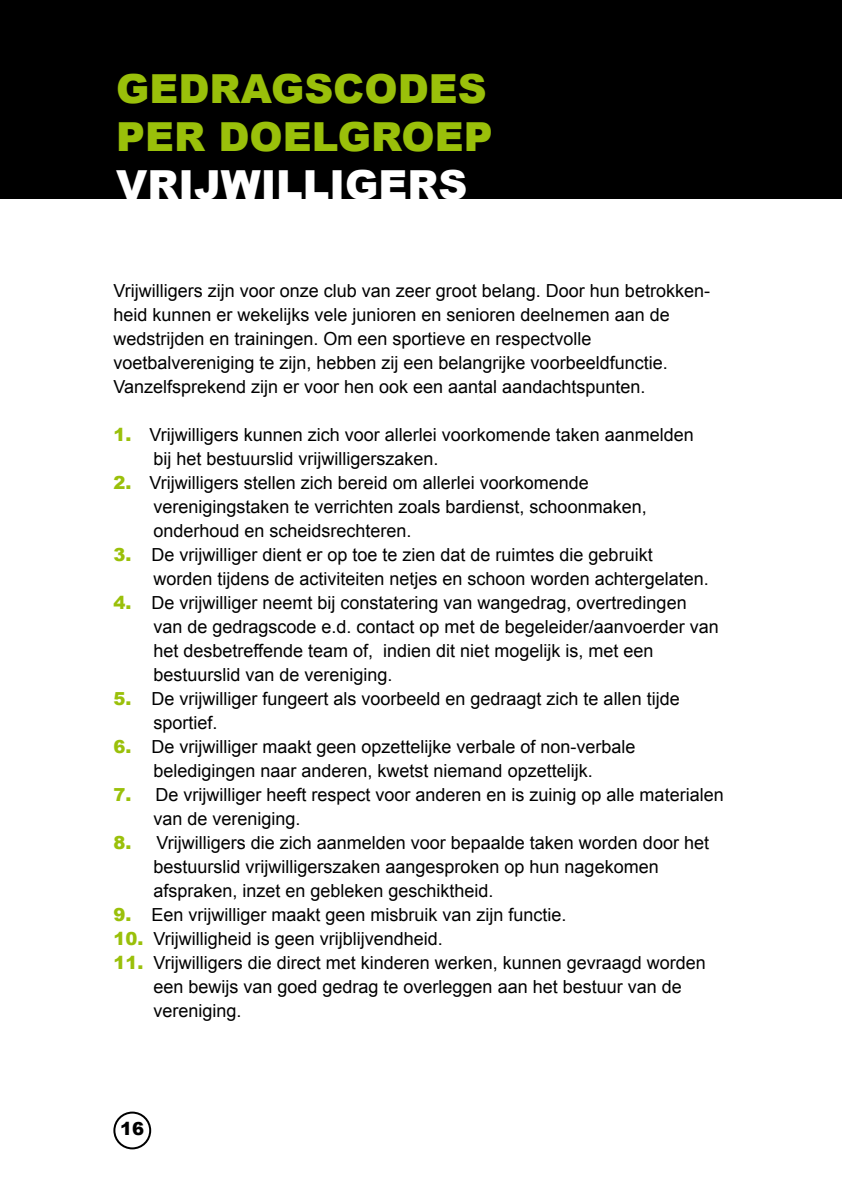
<style>
.page{position:relative;width:842px;height:1191px;background:#fff}
.page>*{position:absolute;margin:0;border:0;box-sizing:border-box;transform-origin:0 0}
.t1{font:900 40px/48px "Arial";color:#9ac00a}
.t2{font:900 40px "Arial";color:#fff}
.t3{font:18px/24px "Arial";color:#000}
.t4{font:900 18px "Arial";color:#000}
.s1{font-weight:900;color:#9ac00a}
</style>
<div class="page">
<div style="left:0;top:0;width:842px;height:198px;background:#000"></div>
<div style="left:113px;top:1111px;width:38px;height:38px;border:2px solid #000;border-radius:50%"></div>
<h1 class="t1" style="left:116px;top:64px;width:378px">GEDRAGSCODES<br>PER DOELGROEP</h1>
<h1 class="t2" style="left:116px;top:156px;width:353px">VRIJWILLIGERS</h1>
<p class="t3" style="left:113px;top:278px;width:598px">Vrijwilligers zijn voor onze club van zeer groot belang. Door hun betrokken&shy;heid kunnen er wekelijks vele junioren en senioren deelnemen aan de wedstrijden en trainingen. Om een sportieve en respectvolle voetbalvereniging te zijn, hebben zij een belangrijke voorbeeldfunctie.<br>Vanzelfsprekend zijn er voor hen ook een aantal aandachtspunten.</p>
<p class="t3" style="left:153px;top:422px;width:542px;text-indent:-40px"><span class="s1">1.</span> Vrijwilligers kunnen zich voor allerlei voorkomende taken aanmelden bij het bestuurslid vrijwilligerszaken.</p>
<p class="t3" style="left:153px;top:470px;width:495px;text-indent:-40px"><span class="s1">2.</span> Vrijwilligers stellen zich bereid om allerlei voorkomende verenigingstaken te verrichten zoals bardienst, schoonmaken, onderhoud en scheidsrechteren.</p>
<p class="t3" style="left:153px;top:542px;width:557px;text-indent:-40px"><span class="s1">3.</span> De vrijwilliger dient er op toe te zien dat de ruimtes die gebruikt worden tijdens de activiteiten netjes en schoon worden achtergelaten.</p>
<p class="t3" style="left:153px;top:590px;width:567px;text-indent:-40px"><span class="s1">4.</span> De vrijwilliger neemt bij constatering van wangedrag, overtredingen van de gedragscode e.d. contact op met de begeleider/aanvoerder van het desbetreffende team of, indien dit niet mogelijk is, met een bestuurslid van de vereniging.</p>
<p class="t3" style="left:153px;top:686px;width:528px;text-indent:-40px"><span class="s1">5.</span> De vrijwilliger fungeert als voorbeeld en gedraagt zich te allen tijde sportief.</p>
<p class="t3" style="left:113px;top:734px;width:524px;text-align:center"><span class="s1">6.</span> De vrijwilliger maakt geen opzettelijke verbale of non-verbale beledigingen naar anderen, kwetst niemand opzettelijk.</p>
<p class="t3" style="left:153px;top:782px;width:572px;text-indent:-40px"><span class="s1">7.</span> De vrijwilliger heeft respect voor anderen en is zuinig op alle materialen van de vereniging.</p>
<p class="t3" style="left:153px;top:830px;width:557px;text-indent:-40px"><span class="s1">8.</span> Vrijwilligers die zich aanmelden voor bepaalde taken worden door het bestuurslid vrijwilligerszaken aangesproken op hun nagekomen afspraken, inzet en gebleken geschiktheid.</p>
<p class="t3" style="left:113px;top:902px;width:455px"><span class="s1">9.</span> Een vrijwilliger maakt geen misbruik van zijn functie.</p>
<p class="t3" style="left:113px;top:926px;width:331px"><span class="s1">10.</span> Vrijwilligheid is geen vrijblijvendheid.</p>
<p class="t3" style="left:153px;top:950px;width:554px;text-indent:-40px"><span class="s1">11.</span> Vrijwilligers die direct met kinderen werken, kunnen gevraagd worden een bewijs van goed gedrag te overleggen aan het bestuur van de vereniging.</p>
<p class="t4" style="left:120px;top:1116px;width:26px">16</p>
</div>
